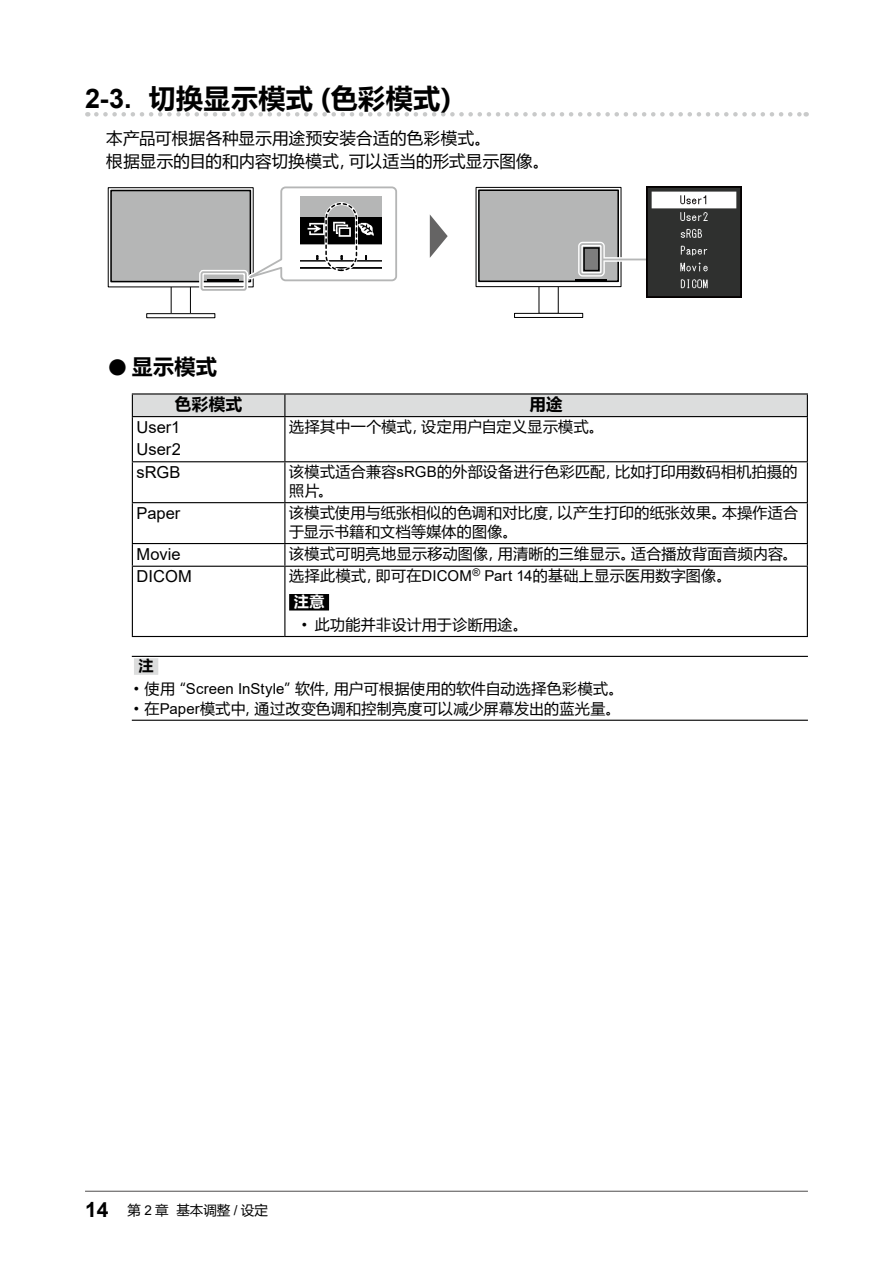
<style>
.page{position:relative;width:893px;height:1263px;background:#fff}
.page>*{position:absolute;margin:0;border:0;box-sizing:border-box;transform-origin:0 0}
.t1{font:700 27px "Microsoft Ya Hei";letter-spacing:.02em;color:#000}
.t2{font:700 21px "Microsoft Ya Hei";color:#000}
.t3{font:16.5px/22.5px "Microsoft Ya Hei";letter-spacing:.015em;color:#000}
.t4{font:16.5px/22.5px "Arial";color:#000}
.t5{font:700 16.5px "Microsoft Ya Hei";letter-spacing:.025em;color:#000}
.t6{font:15px/19.5px "Microsoft Ya Hei";letter-spacing:.02em;color:#000}
.t7{font:700 15px "Microsoft Ya Hei";color:#000}
.t8{font:13.5px "Microsoft Ya Hei";color:#000}
.s1{font-family:"Arial"}
.s2{font-family:"Arial";font-size:37.8px}
.s3{font-weight:700;color:#fff}
.s4{font-family:"Arial";font-weight:700;font-size:21px}
</style>
<div class="page">
<svg style="left:96px;top:112px;width:711px;height:5px"></svg>
<div style="left:171px;top:273px;width:20px;height:41px;border:1px solid #000"></div>
<div style="left:146px;top:313px;width:69px;height:5px;border:1px solid #000"></div>
<svg style="left:110px;top:189px;width:103px;height:96px"></svg>
<div style="left:108px;top:187px;width:146px;height:100px;border:1px solid #000"></div>
<div style="left:111px;top:190px;width:139px;height:92px;background:#b5b6b6"></div>
<div style="left:110px;top:190px;width:141px;height:92px;border:2px solid #000"></div>
<hr style="left:207px;top:279px;width:32px;height:2px;background:#000">
<div style="left:514px;top:313px;width:69px;height:5px;border:1px solid #000"></div>
<div style="left:476px;top:187px;width:145px;height:100px;background:linear-gradient(to right,#fff,#fff)"></div>
<div style="left:476px;top:187px;width:145px;height:100px;border:1px solid #000"></div>
<div style="left:479px;top:190px;width:139px;height:91px;background:#b5b6b6"></div>
<div style="left:478px;top:189px;width:141px;height:93px;border:2px solid #000"></div>
<hr style="left:575px;top:279px;width:32px;height:2px;background:#000">
<div style="left:584px;top:248px;width:15px;height:23px;background:#7d7d7d"></div>
<div style="left:583px;top:247px;width:17px;height:24px;border:2px solid #000"></div>
<div style="left:578px;top:242px;width:27px;height:35px;border:5px solid #fff;border-radius:2px"></div>
<div style="left:579px;top:243px;width:24px;height:32px;border:2px solid #b5b6b6;border-radius:2px"></div>
<div style="left:199px;top:270px;width:49px;height:22px;border:5px solid #fff;border-radius:2px"></div>
<div style="left:201px;top:271px;width:46px;height:20px;border:2px solid #b5b6b6;border-radius:2px"></div>
<div style="left:604px;top:257px;width:56px;height:5px;background:#dedfdf"></div>
<hr style="left:602px;top:259px;width:57px;height:1px;background:#b5b6b6">
<svg style="left:430px;top:215px;width:18px;height:43px"></svg>
<img style="left:647px;top:186px;width:95px;height:111px">
<svg style="left:213px;top:186px;width:184px;height:106px"></svg>
<hr style="left:132px;top:393px;width:153px;height:1px;background:#000">
<hr style="left:285px;top:393px;width:523px;height:1px;background:#000">
<div style="left:132px;top:394px;width:676px;height:22px;background:#dcdddd"></div>
<hr style="left:132px;top:417px;width:1px;height:44px;background:#000">
<hr style="left:284px;top:417px;width:1px;height:44px;background:#000">
<hr style="left:807px;top:417px;width:1px;height:44px;background:#000">
<hr style="left:132px;top:462px;width:1px;height:40px;background:#000">
<hr style="left:284px;top:462px;width:1px;height:40px;background:#000">
<hr style="left:807px;top:462px;width:1px;height:40px;background:#000">
<hr style="left:132px;top:503px;width:1px;height:40px;background:#000">
<hr style="left:284px;top:503px;width:1px;height:40px;background:#000">
<hr style="left:807px;top:503px;width:1px;height:40px;background:#000">
<svg style="left:132px;top:544px;width:1px;height:22px"></svg>
<svg style="left:284px;top:544px;width:1px;height:22px"></svg>
<svg style="left:807px;top:544px;width:1px;height:22px"></svg>
<hr style="left:132px;top:567px;width:1px;height:69px;background:#000">
<hr style="left:284px;top:567px;width:1px;height:69px;background:#000">
<hr style="left:807px;top:567px;width:1px;height:69px;background:#000">
<hr style="left:132px;top:416px;width:153px;height:1px;background:#000">
<hr style="left:285px;top:416px;width:523px;height:1px;background:#000">
<hr style="left:132px;top:461px;width:153px;height:1px;background:#000">
<hr style="left:285px;top:461px;width:523px;height:1px;background:#000">
<hr style="left:132px;top:502px;width:153px;height:1px;background:#000">
<hr style="left:285px;top:502px;width:523px;height:1px;background:#000">
<hr style="left:132px;top:543px;width:153px;height:1px;background:#000">
<hr style="left:285px;top:543px;width:523px;height:1px;background:#000">
<hr style="left:132px;top:566px;width:153px;height:1px;background:#000">
<hr style="left:285px;top:566px;width:523px;height:1px;background:#000">
<hr style="left:132px;top:636px;width:153px;height:1px;background:#000">
<hr style="left:285px;top:636px;width:523px;height:1px;background:#000">
<div style="left:289px;top:594px;width:40px;height:16px;background:#000"></div>
<hr style="left:132px;top:656px;width:676px;height:1px;background:#000">
<hr style="left:132px;top:720px;width:676px;height:1px;background:#000">
<div style="left:134px;top:658px;width:24px;height:17px;background:#dcdddd"></div>
<hr style="left:85px;top:1191px;width:723px;height:1px;background:#595757">
<h1 class="t1" style="left:85px;top:80px;width:383px"><span class="s1">2-3.</span> 切换显示模式（色彩模式）</h1>
<p class="t3" style="left:106px;top:126px;width:444px">本产品可根据各种显示用途预安装合适的色彩模式。<br>根据显示的目的和内容切换模式，可以适当的形式显示图像。</p>
<h2 class="t2" style="left:106px;top:352px;width:112px"><span class="s2">●</span>显示模式</h2>
<p class="t5" style="left:175px;top:393px;width:69px">色彩模式</p>
<p class="t5" style="left:530px;top:393px;width:35px">用途</p>
<p class="t4" style="left:137px;top:415px;width:46px">User1<br>User2</p>
<p class="t6" style="left:289px;top:416px;width:316px">选择其中一个模式，设定用户自定义显示模式。</p>
<p class="t4" style="left:137px;top:461px;width:46px">sRGB</p>
<p class="t6" style="left:289px;top:461px;width:510px">该模式适合兼容<span class="s1">sRGB</span>的外部设备进行色彩匹配，比如打印用数码相机拍摄的照片。</p>
<p class="t4" style="left:137px;top:502px;width:45px">Paper</p>
<p class="t6" style="left:289px;top:502px;width:510px">该模式使用与纸张相似的色调和对比度，以产生打印的纸张效果。本操作适合于显示书籍和文档等媒体的图像。</p>
<p class="t4" style="left:137px;top:542px;width:45px">Movie</p>
<p class="t6" style="left:289px;top:543px;width:510px">该模式可明亮地显示移动图像，用清晰的三维显示。适合播放背面音频内容。</p>
<p class="t4" style="left:137px;top:565px;width:57px">DICOM</p>
<p class="t6" style="left:294px;top:562px;width:439px;line-height:26px;text-indent:-5px">选择此模式，即可在<span class="s1">DICOM</span><sup>®</sup> <span class="s1">Part 14</span>的基础上显示医用数字图像。<span class="s3">注意</span></p>
<p class="t6" style="left:302px;top:614px;width:227px"><span class="s1">•</span> 此功能并非设计用于诊断用途。</p>
<p class="t7" style="left:139px;top:655px;width:16px">注</p>
<p class="t6" style="left:134px;top:679px;width:491px"><span class="s1">•</span> 使用“<span class="s1">Screen InStyle</span>”软件，用户可根据使用的软件自动选择色彩模式。</p>
<p class="t6" style="left:134px;top:698px;width:488px"><span class="s1">•</span> 在<span class="s1">Paper</span>模式中，通过改变色调和控制亮度可以减少屏幕发出的蓝光量。</p>
<p class="t8" style="left:85px;top:1201px;width:184px"><span class="s4">14</span> 第 <span class="s1">2</span> 章 基本调整 <span class="s1">/</span> 设定</p>
</div>
